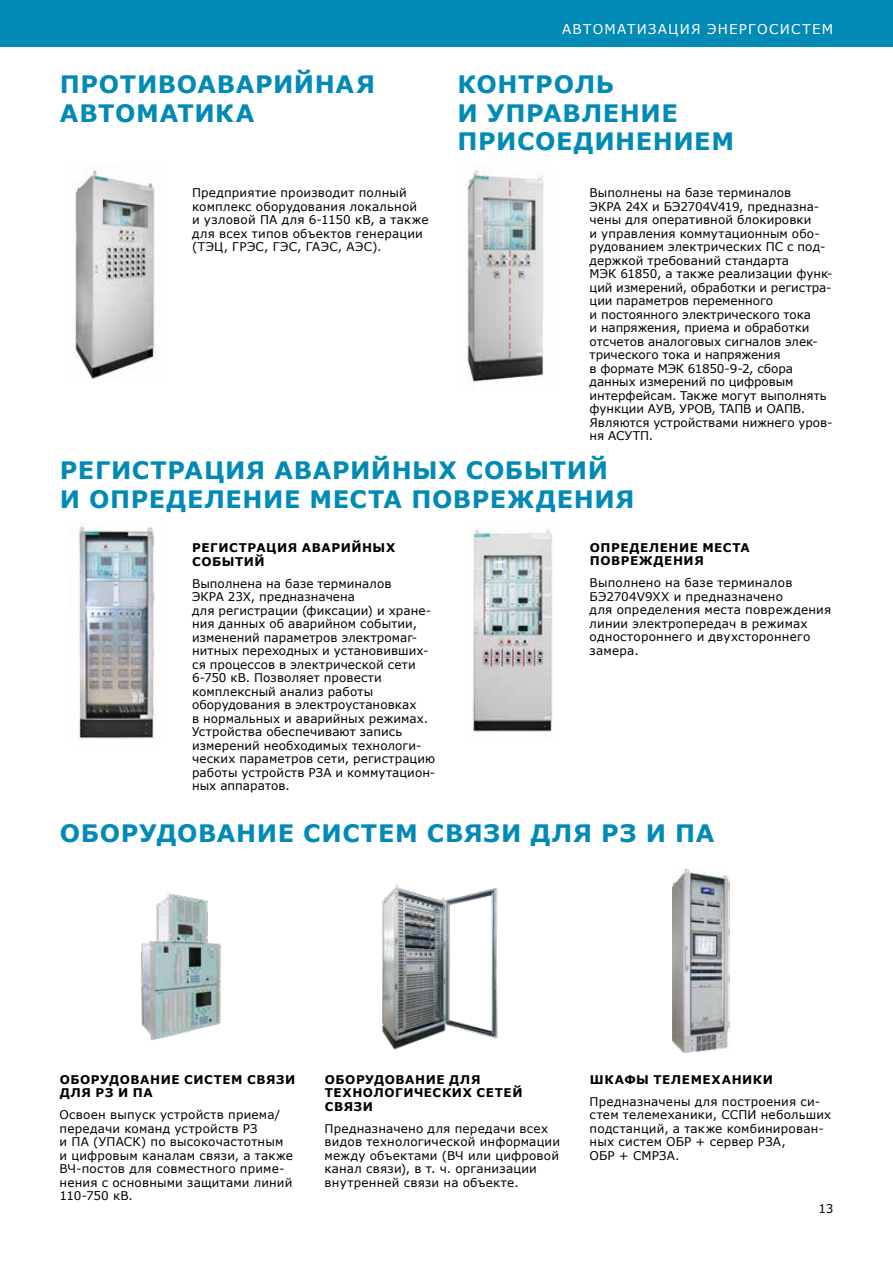
<style>
.page{position:relative;width:893px;height:1263px;background:#fff}
.page>*{position:absolute;margin:0;border:0;box-sizing:border-box;transform-origin:0 0}
.t1{font:700 24px/28.8px "Verdana";letter-spacing:.025em;color:#008ab5}
.t2{font:13.5px "Verdana";letter-spacing:.09em;color:#fff}
.t3{font:12px/13.5px "Verdana";letter-spacing:.01em;color:#000}
.t4{font:700 12px/13.5px "Verdana";letter-spacing:.045em;color:#000}
</style>
<div class="page">
<img style="left:472px;top:523px;width:81px;height:213px">
<img style="left:75px;top:167px;width:80px;height:213px">
<div style="left:0;top:0;width:893px;height:47px;background:#008ab5"></div>
<img style="left:467px;top:170px;width:77px;height:214px">
<img style="left:78px;top:523px;width:78px;height:216px">
<img style="left:382px;top:884px;width:116px;height:166px">
<img style="left:141px;top:893px;width:80px;height:148px">
<img style="left:672px;top:867px;width:58px;height:185px">
<p class="t2" style="left:562px;top:20px;width:273px">АВТОМАТИЗАЦИЯ ЭНЕРГОСИСТЕМ</p>
<h1 class="t1" style="left:60px;top:69px;width:317px">ПРОТИВОАВАРИЙНАЯ<br>АВТОМАТИКА</h1>
<h1 class="t1" style="left:458px;top:69px;width:278px">КОНТРОЛЬ<br>И УПРАВЛЕНИЕ<br>ПРИСОЕДИНЕНИЕМ</h1>
<p class="t3" style="left:192px;top:186px;width:238px">Предприятие производит полный комплекс оборудования локальной<br>и узловой ПА для 6-1150 кВ, а также для всех типов объектов генерации (ТЭЦ, ГРЭС, ГЭС, ГАЭС, АЭС).</p>
<p class="t3" style="left:590px;top:186px;width:245px">Выполнены на базе терминалов<br>ЭКРА 24Х и БЭ2704V419, предназна&shy;чены для оперативной блокировки<br>и управления коммутационным обо&shy;рудованием электрических ПС с под&shy;держкой требований стандарта<br>МЭК 61850, а также реализации функ&shy;ций измерений, обработки и регистра&shy;ции параметров переменного<br>и постоянного электрического тока<br>и напряжения, приема и обработки отсчетов аналоговых сигналов элек&shy;трического тока и напряжения<br>в формате МЭК 61850-9-2, сбора данных измерений по цифровым интерфейсам. Также могут выполнять функции АУВ, УРОВ, ТАПВ и ОАПВ.<br>Являются устройствами нижнего уров&shy;ня АСУТП.</p>
<h1 class="t1" style="left:60px;top:456px;width:576px">РЕГИСТРАЦИЯ АВАРИЙНЫХ СОБЫТИЙ<br>И ОПРЕДЕЛЕНИЕ МЕСТА ПОВРЕЖДЕНИЯ</h1>
<p class="t4" style="left:192px;top:541px;width:204px">РЕГИСТРАЦИЯ АВАРИЙНЫХ<br>СОБЫТИЙ</p>
<p class="t3" style="left:192px;top:576px;width:245px">Выполнена на базе терминалов<br>ЭКРА 23Х, предназначена<br>для регистрации (фиксации) и хране&shy;ния данных об аварийном событии, изменений параметров электромаг&shy;нитных переходных и установивших&shy;ся процессов в электрической сети<br>6-750 кВ. Позволяет провести комплексный анализ работы оборудования в электроустановках<br>в нормальных и аварийных режимах.<br>Устройства обеспечивают запись измерений необходимых технологи&shy;ческих параметров сети, регистрацию работы устройств РЗА и коммутацион&shy;ных аппаратов.</p>
<p class="t4" style="left:590px;top:540px;width:161px">ОПРЕДЕЛЕНИЕ МЕСТА<br>ПОВРЕЖДЕНИЯ</p>
<p class="t3" style="left:590px;top:576px;width:243px">Выполнено на базе терминалов<br>БЭ2704V9XX и предназначено<br>для определения места повреждения линии электропередач в режимах одностороннего и двухстороннего замера.</p>
<h1 class="t1" style="left:60px;top:818px;width:656px">ОБОРУДОВАНИЕ СИСТЕМ СВЯЗИ ДЛЯ РЗ И ПА</h1>
<p class="t4" style="left:60px;top:1072px;width:237px">ОБОРУДОВАНИЕ СИСТЕМ СВЯЗИ<br>ДЛЯ РЗ И ПА</p>
<p class="t3" style="left:60px;top:1108px;width:235px">Освоен выпуск устройств приема/ передачи команд устройств РЗ<br>и ПА (УПАСК) по высокочастотным и цифровым каналам связи, а также<br>ВЧ-постов для совместного приме&shy;нения с основными защитами линий<br>110-750 кВ.</p>
<p class="t4" style="left:325px;top:1072px;width:199px">ОБОРУДОВАНИЕ ДЛЯ<br>ТЕХНОЛОГИЧЕСКИХ СЕТЕЙ<br>СВЯЗИ</p>
<p class="t3" style="left:325px;top:1121px;width:237px">Предназначено для передачи всех видов технологической информации между объектами (ВЧ или цифровой канал связи), в т. ч. организации внутренней связи на объекте.</p>
<p class="t4" style="left:590px;top:1072px;width:185px">ШКАФЫ ТЕЛЕМЕХАНИКИ</p>
<p class="t3" style="left:590px;top:1094px;width:243px">Предназначены для построения си&shy;стем телемеханики, ССПИ небольших подстанций, а также комбинирован&shy;ных систем ОБР + сервер РЗА,<br>ОБР + СМРЗА.</p>
<p class="t3" style="left:818px;top:1201px;width:17px">13</p>
</div>
